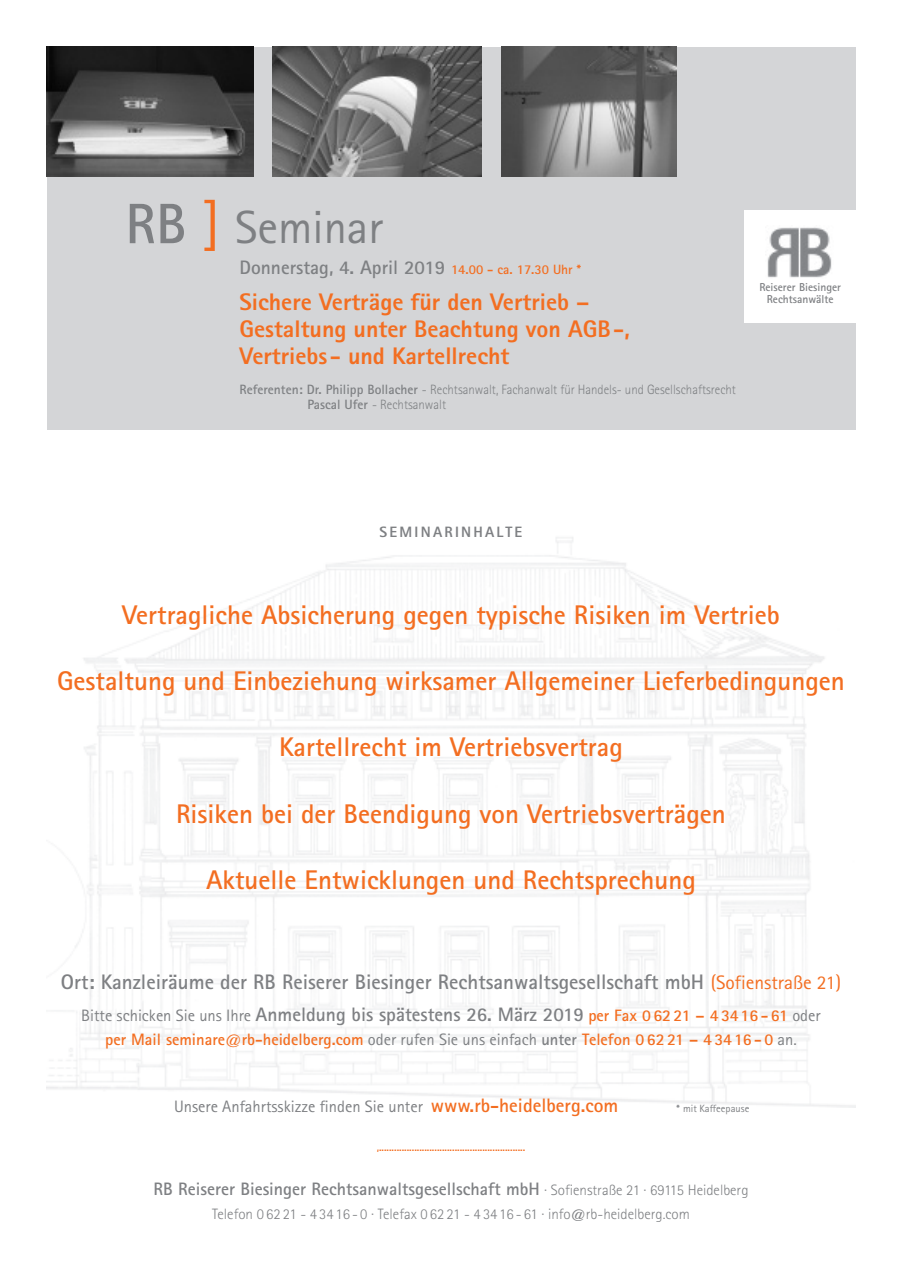
<style>
.page{position:relative;width:902px;height:1272px;background:#fff}
.page>*{position:absolute;margin:0;border:0;box-sizing:border-box;transform-origin:0 0}
.t1{font:46.5px "Rotis Sans Serif";color:#7e8083}
.t2{font:700 27px "Rotis Sans Serif";color:#f36e21}
.t3{font:800 24px/27px "Rotis Sans Serif";color:#f36e21}
.t4{font:700 21px "Rotis Sans Serif";color:#7e8083}
.t5{font:700 19.5px "Rotis Sans Serif";color:#7e8083}
.t6{font:700 18px "Rotis Sans Serif";color:#7e8083}
.t7{font:700 16.5px "Rotis Sans Serif";color:#f36e21}
.t8{font:16.5px "Rotis Sans Serif";color:#7e8083}
.t9{font:300 15px "Rotis Sans Serif";color:#7e8083}
.t10{font:800 15px "Rotis Sans Serif";letter-spacing:.15em;color:#7e8083}
.t11{font:300 13.5px/15px "Rotis Sans Serif";color:#7e8083;scale:.95 1}
.t12{font:700 11.4px/11.7px "Rotis Sans Serif";color:#7e8083;text-align:center}
.t13{font:700 10.5px "Rotis Sans Serif";color:#f36e21}
.t14{font:10.5px "Rotis Sans Serif";color:#7e8083}
.s1{font-weight:700;font-size:57px}
.s2{font-size:57px;color:#f36e21}
.s3{font-size:13.5px;color:#f36e21}
.s4{font-weight:700}
.s5{font-weight:400;font-size:19.5px;color:#f36e21}
.s6{font-weight:400;font-size:16.5px}
.s7{font-size:16.5px;color:#f36e21}
.s8{font-weight:400;color:#7e8083}
.s9{color:#7e8083}
.s10{font-weight:700;font-size:19.5px;color:#f36e21}
.s11{font-weight:300;font-size:15px}
</style>
<div class="page">
<div style="left:47px;top:47px;width:808px;height:382px;background:#d4d5d7"></div>
<div style="left:744px;top:211px;width:112px;height:112px;background:#fff"></div>
<img style="left:767px;top:227px;width:65px;height:51px">
<img style="left:273px;top:47px;width:208px;height:129px">
<img style="left:501px;top:47px;width:175px;height:129px">
<img style="left:47px;top:47px;width:206px;height:129px">
<h1 class="t1" style="left:125px;top:211px;width:259px"><span class="s1">RB</span> <span class="s2">]</span> Seminar</h1>
<p class="t5" style="left:239px;top:261px;width:343px">Donnerstag, 4. April 2019 <span class="s3">14.00 - ca. 17.30 Uhr *</span></p>
<p class="t3" style="left:239px;top:291px;width:392px">Sichere Verträge für den Vertrieb –<br>Gestaltung unter Beachtung von AGB-,<br>Vertriebs- und Kartellrecht</p>
<p class="t11" style="left:307px;top:383px;width:452px;text-indent:-68px"><span class="s4">Referenten: Dr. Philipp Bollacher</span> - Rechtsanwalt, Fachanwalt für Handels- und Gesellschaftsrecht<br><span class="s4">Pascal Ufer</span> - Rechtsanwalt</p>
<p class="t12" style="left:759px;top:282px;width:83px">Reiserer Biesinger<br>Rechtsanwälte</p>
<p class="t10" style="left:379px;top:527px;width:144px">SEMINARINHALTE</p>
<p class="t2" style="left:122px;top:605px;width:659px">Vertragliche Absicherung gegen typische Risiken im Vertrieb</p>
<p class="t2" style="left:57px;top:671px;width:789px">Gestaltung und Einbeziehung wirksamer Allgemeiner Lieferbedingungen</p>
<p class="t2" style="left:279px;top:737px;width:345px">Kartellrecht im Vertriebsvertrag</p>
<p class="t2" style="left:176px;top:803px;width:551px">Risiken bei der Beendigung von Vertriebsverträgen</p>
<p class="t2" style="left:206px;top:869px;width:491px">Aktuelle Entwicklungen und Rechtsprechung</p>
<p class="t4" style="left:61px;top:974px;width:781px">Ort: Kanzleiräume der RB Reiserer Biesinger Rechtsanwaltsgesellschaft mbH <span class="s5">(Sofienstraße 21)</span></p>
<p class="t5" style="left:81px;top:1007px;width:741px"><span class="s6">Bitte schicken Sie uns Ihre</span> Anmeldung bis spätestens 26. März 2019 <span class="s7">per Fax 0 62 21 – 4 3416 - 61</span> <span class="s6">oder</span></p>
<p class="t7" style="left:105px;top:1033px;width:693px">per Mail seminare@rb-heidelberg.com <span class="s8">oder rufen Sie uns einfach</span> <span class="s9">unter</span> Telefon 0 62 21 – 4 3416 - 0 <span class="s8">an.</span></p>
<p class="t8" style="left:174px;top:1100px;width:446px">Unsere Anfahrtsskizze finden Sie unter <span class="s10">www.rb-heidelberg.com</span></p>
<p class="t14" style="left:676px;top:1104px;width:74px"><span class="s4">*</span> mit Kaffeepause</p>
<p class="t13" style="left:376px;top:1143px;width:150px">,..........................................................</p>
<p class="t6" style="left:153px;top:1182px;width:596px">RB Reiserer Biesinger Rechtsanwaltsgesellschaft mbH <span class="s11">· Sofienstraße 21 · 69115 Heidelberg</span></p>
<p class="t9" style="left:212px;top:1208px;width:479px">Telefon 0 62 21 - 4 3416 - 0 · Telefax 0 62 21 - 4 3416 - 61 · info@rb-heidelberg.com</p>
</div>
